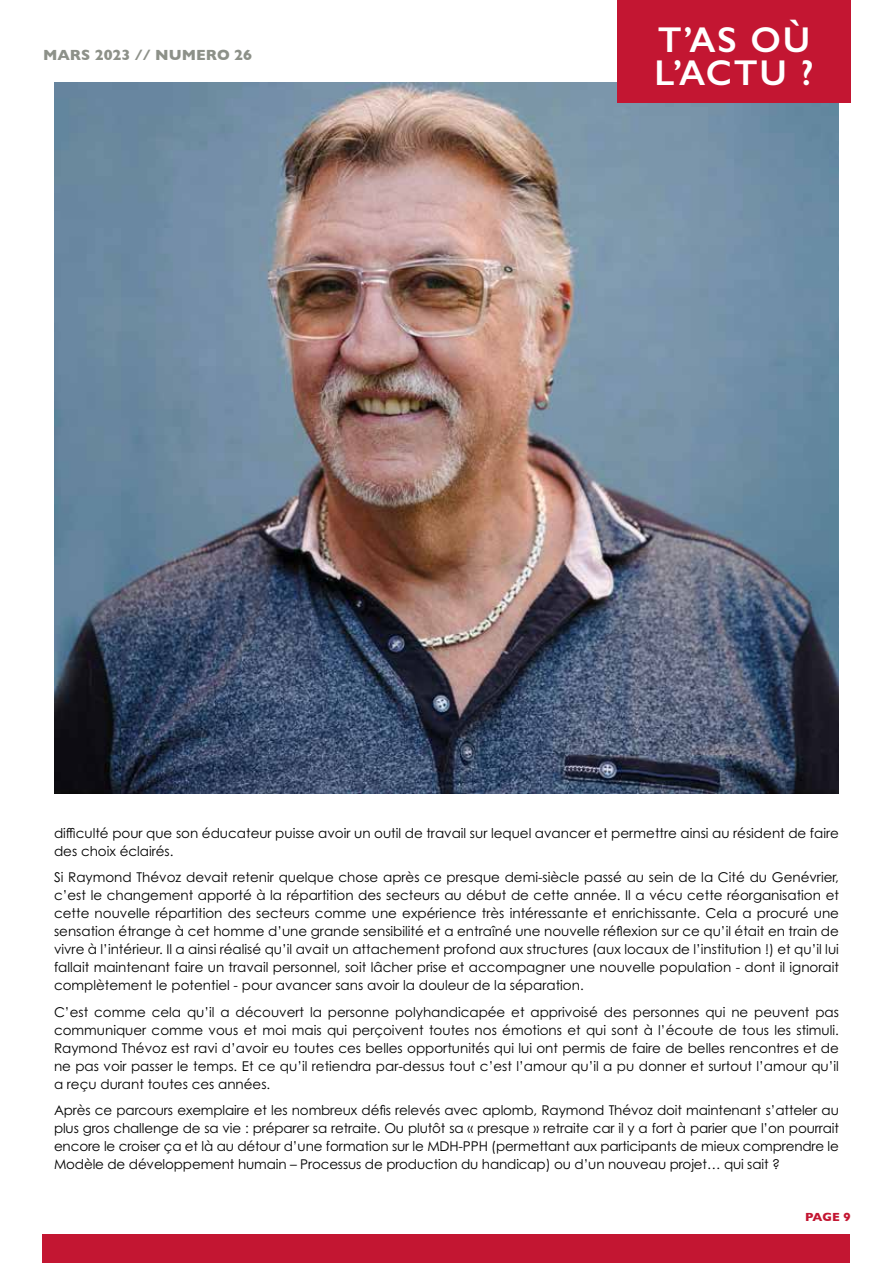
<style>
.page{position:relative;width:893px;height:1263px;background:#fff}
.page>*{position:absolute;margin:0;border:0;box-sizing:border-box;transform-origin:0 0}
.t1{font:600 36px/33px "Gill Sans";letter-spacing:.05em;color:#fff}
.t2{font:700 15px "Gill Sans";color:#8d9189}
.t3{font:13.5px/18px "Century Gothic Pro";color:#000;text-align:justify}
.t4{font:700 12px "Gill Sans";color:#c31632}
</style>
<div class="page">
<div style="left:43px;top:1234px;width:807px;height:29px;background:#c31632"></div>
<img style="left:54px;top:83px;width:785px;height:710px">
<div style="left:617px;top:0;width:234px;height:103px;background:#c31632"></div>
<p class="t2" style="left:43px;top:43px;width:211px">MARS 2023 // NUMERO 26</p>
<h1 class="t1" style="left:654px;top:23px;width:160px">T’AS OÙ<br>L’ACTU ?</h1>
<p class="t3" style="left:54px;top:824px;width:786px">difficulté pour que son éducateur puisse avoir un outil de travail sur lequel avancer et permettre ainsi au résident de faire des choix éclairés.</p>
<p class="t3" style="left:54px;top:868px;width:786px">Si Raymond Thévoz devait retenir quelque chose après ce presque demi-siècle passé au sein de la Cité du Genévrier, c’est le changement apporté à la répartition des secteurs au début de cette année. Il a vécu cette réorganisation et cette nouvelle répartition des secteurs comme une expérience très intéressante et enrichissante. Cela a procuré une sensation étrange à cet homme d’une grande sensibilité et a entraîné une nouvelle réflexion sur ce qu’il était en train de vivre à l’intérieur. Il a ainsi réalisé qu’il avait un attachement profond aux structures (aux locaux de l’institution !) et qu’il lui fallait maintenant faire un travail personnel, soit lâcher prise et accompagner une nouvelle population - dont il ignorait complètement le potentiel - pour avancer sans avoir la douleur de la séparation.</p>
<p class="t3" style="left:54px;top:1003px;width:786px">C’est comme cela qu’il a découvert la personne polyhandicapée et apprivoisé des personnes qui ne peuvent pas communiquer comme vous et moi mais qui perçoivent toutes nos émotions et qui sont à l’écoute de tous les stimuli.<br>Raymond Thévoz est ravi d’avoir eu toutes ces belles opportunités qui lui ont permis de faire de belles rencontres et de ne pas voir passer le temps. Et ce qu’il retiendra par-dessus tout c’est l’amour qu’il a pu donner et surtout l’amour qu’il a reçu durant toutes ces années.</p>
<p class="t3" style="left:54px;top:1101px;width:786px">Après ce parcours exemplaire et les nombreux défis relevés avec aplomb, Raymond Thévoz doit maintenant s’atteler au plus gros challenge de sa vie : préparer sa retraite. Ou plutôt sa « presque » retraite car il y a fort à parier que l’on pourrait encore le croiser ça et là au détour d’une formation sur le MDH-PPH (permettant aux participants de mieux comprendre le Modèle de développement humain – Processus de production du handicap) ou d’un nouveau projet… qui sait ?</p>
<p class="t4" style="left:805px;top:1208px;width:47px">PAGE 9</p>
</div>
